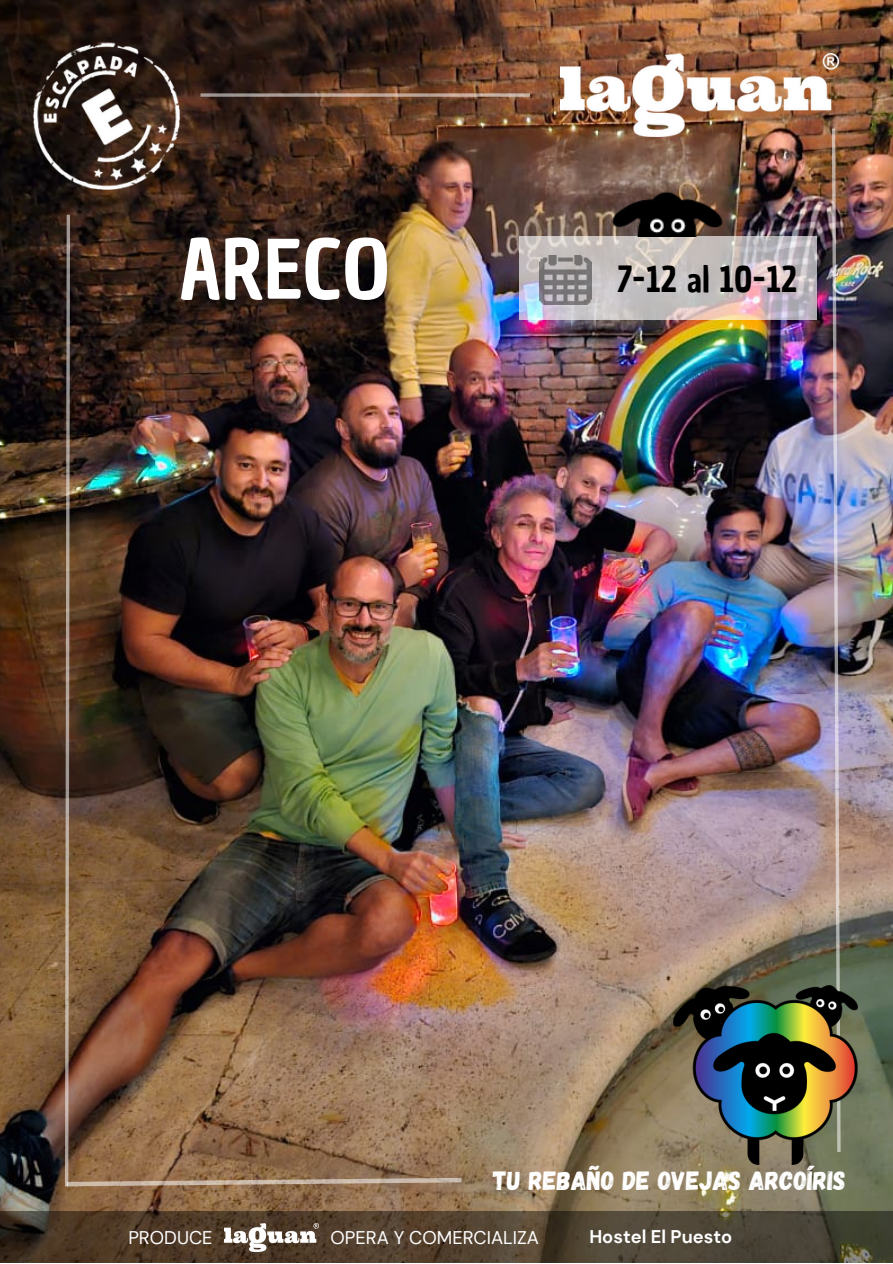
<style>
.page{position:relative;width:893px;height:1264px;background:#fff}
.page>*{position:absolute;margin:0;border:0;box-sizing:border-box;transform-origin:0 0}
.t1{font:79.65px "Chau Philomene One";color:#fff}
.t2{font:35.25px "Chau Philomene One";color:#000}
.t3{font:26.4px "Gagalin";color:#fff}
.t4{font:18.3px "DM Sans";color:#fff}
.t5{font:700 18.3px "DM Sans";color:#fff}
</style>
<div class="page">
<img style="left:0;top:0;width:892px;height:1211px">
<img style="left:560px;top:54px;width:278px;height:83px">
<img style="left:519px;top:236px;width:297px;height:83px">
<img style="left:608px;top:189px;width:120px;height:47px">
<img style="left:540px;top:255px;width:51px;height:49px">
<svg style="left:200px;top:93px;width:330px;height:4px"></svg>
<img style="left:830px;top:125px;width:12px;height:860px">
<img style="left:32px;top:31px;width:148px;height:158px">
<svg style="left:0;top:1211px;width:892px;height:51px;background:#4c3f2e"></svg>
<img style="left:224px;top:1223px;width:94px;height:28px">
<img style="left:62px;top:211px;width:404px;height:978px">
<img style="left:673px;top:985px;width:184px;height:179px">
<p class="t1" style="left:179px;top:216px;width:212px">ARECO</p>
<p class="t2" style="left:616px;top:256px;width:183px">7-12 al 10-12</p>
<p class="t3" style="left:493px;top:1163px;width:354px">TU REBAÑO DE OVEJAS ARCOÍRIS</p>
<p class="t4" style="left:128px;top:1225px;width:86px">PRODUCE</p>
<p class="t4" style="left:330px;top:1225px;width:210px">OPERA Y COMERCIALIZA</p>
<p class="t5" style="left:589px;top:1225px;width:144px">Hostel El Puesto</p>
</div>
